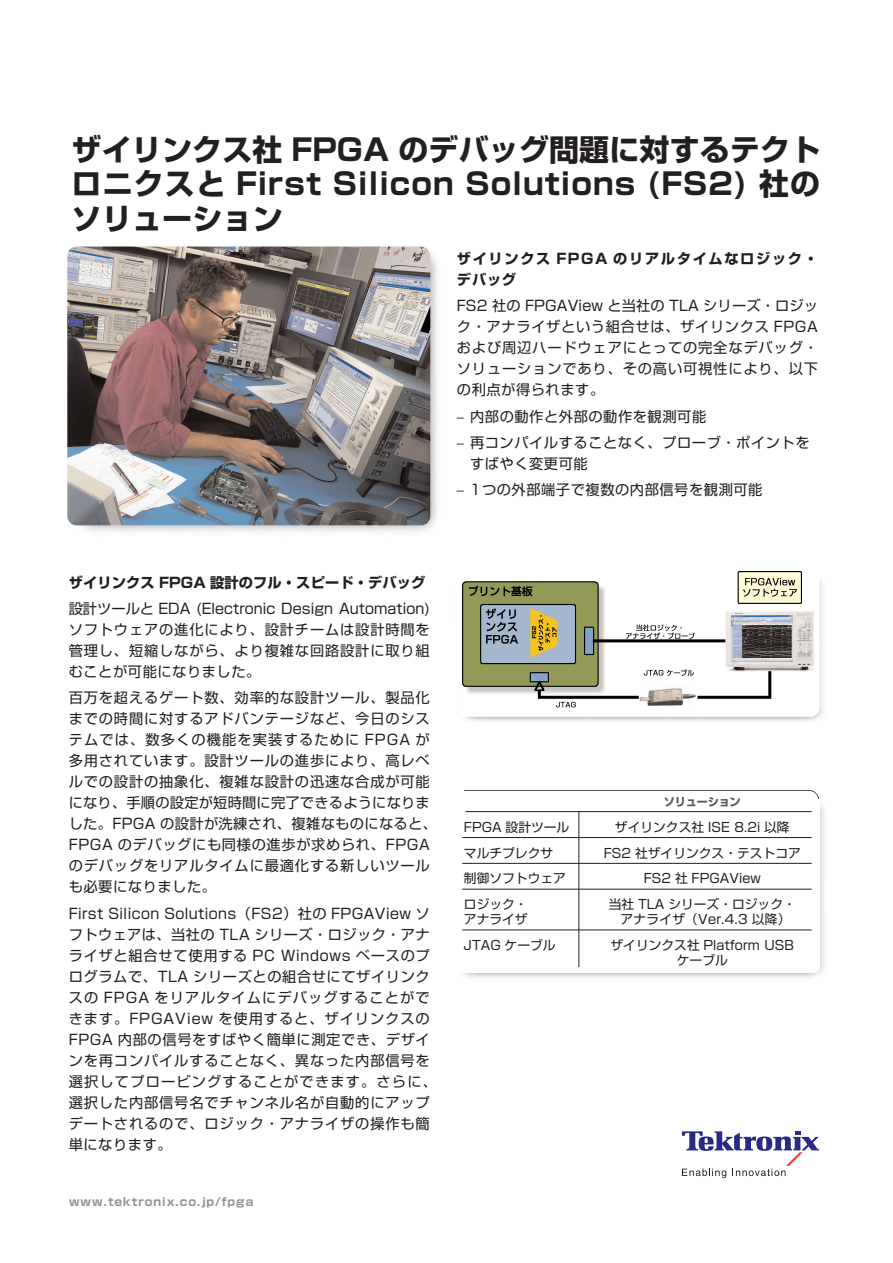
<style>
.page{position:relative;width:893px;height:1263px;background:#fff}
.page>*{position:absolute;margin:0;border:0;box-sizing:border-box;transform-origin:0 0}
.t1{font:700 30px/34.5px "Shin Go";letter-spacing:.035em;color:#231f20;text-align:justify}
.t2{font:14.25px/21px "Shin Go";letter-spacing:.06em;color:#231f20;text-align:justify}
.t3{font:14.25px/21px "Shin Go";letter-spacing:.04em;color:#231f20}
.t4{font:700 14.25px/21px "Shin Go";letter-spacing:.115em;color:#231f20}
.t5{font:700 14.25px "Shin Go";letter-spacing:.01em;color:#231f20}
.t6{font:12.75px/15px "Shin Go";color:#231f20;text-align:center}
.t7{font:700 11.25px "Shin Go";letter-spacing:.08em;color:#939598}
.t8{font:700 11.25px "Shin Go";letter-spacing:-.025em;color:#57585a}
.s1{font-family:"Helvetica Neue";font-weight:300}
</style>
<div class="page">
<svg style="left:682px;top:1131px;width:137px;height:47px"></svg>
<img style="left:68px;top:246px;width:369px;height:286px">
<img style="left:67px;top:247px;width:363px;height:278px;border-radius:9px">
<hr style="left:465px;top:811px;width:347px;height:1px;background:#231f20">
<hr style="left:462px;top:837px;width:350px;height:1px;background:#231f20">
<hr style="left:462px;top:863px;width:350px;height:1px;background:#231f20">
<hr style="left:462px;top:889px;width:350px;height:1px;background:#231f20">
<hr style="left:462px;top:929px;width:350px;height:1px;background:#231f20">
<img style="left:463px;top:571px;width:351px;height:137px">
<hr style="left:578px;top:812px;width:1px;height:155px;background:#231f20">
<h1 class="t1" style="left:72px;top:136px;width:750px">ザイリンクス社 FPGA のデバッグ問題に対するテクトロニクスと First Silicon Solutions (FS2) 社のソリューション</h1>
<p class="t4" style="left:457px;top:250px;width:363px">ザイリンクス FPGA のリアルタイムなロジック・デバッグ</p>
<p class="t2" style="left:457px;top:297px;width:363px">FS2 社の FPGAView と当社の TLA シリーズ・ロジック・アナライザという組合せは、ザイリンクス FPGAおよび周辺ハードウェアにとっての完全なデバッグ・ソリューションであり、その高い可視性により、以下の利点が得られます。</p>
<p class="t3" style="left:457px;top:407px;width:251px"><span class="s1">–</span> 内部の動作と外部の動作を観測可能</p>
<p class="t3" style="left:470px;top:434px;width:341px;text-indent:-13px"><span class="s1">–</span> 再コンパイルすることなく、プローブ・ポイントをすばやく変更可能</p>
<p class="t3" style="left:457px;top:481px;width:307px"><span class="s1">–</span> 1つの外部端子で複数の内部信号を観測可能</p>
<p class="t5" style="left:69px;top:577px;width:358px">ザイリンクス FPGA 設計のフル・スピード・デバッグ</p>
<p class="t2" style="left:69px;top:600px;width:363px">設計ツールと EDA (Electronic Design Automation)ソフトウェアの進化により、設計チームは設計時間を管理し、短縮しながら、より複雑な回路設計に取り組むことが可能になりました。</p>
<p class="t2" style="left:69px;top:689px;width:370px;text-align:left">百万を超えるゲート数、効率的な設計ツール、製品化までの時間に対するアドバンテージなど、今日のシステムでは、数多くの機能を実装するために FPGA が多用されています。設計ツールの進歩により、高レベルでの設計の抽象化、複雑な設計の迅速な合成が可能になり、手順の設定が短時間に完了できるようになりました。FPGA の設計が洗練され、複雑なものになると、<br>FPGA のデバッグにも同様の進歩が求められ、FPGAのデバッグをリアルタイムに最適化する新しいツールも必要になりました。</p>
<p class="t2" style="left:69px;top:904px;width:370px;text-align:left">First Silicon Solutions（FS2）社の FPGAView ソフトウェアは、当社の TLA シリーズ・ロジック・アナライザと組合せて使用する PC Windows ベースのプログラムで、TLA シリーズとの組合せにてザイリンクスの FPGA をリアルタイムにデバッグすることができます。FPGAView を使用すると、ザイリンクスの<br>FPGA 内部の信号をすばやく簡単に測定でき、デザインを再コンパイルすることなく、異なった内部信号を選択してプロービングすることができます。さらに、選択した内部信号名でチャンネル名が自動的にアップデートされるので、ロジック・アナライザの操作も簡単になります。</p>
<p class="t7" style="left:69px;top:1197px;width:186px">www.tektronix.co.jp/fpga</p>
<p class="t8" style="left:664px;top:797px;width:79px">ソリューション</p>
<p class="t6" style="left:464px;top:821px;width:107px">FPGA 設計ツール</p>
<p class="t6" style="left:615px;top:821px;width:176px">ザイリンクス社 ISE 8.2i 以降</p>
<p class="t6" style="left:464px;top:847px;width:91px">マルチプレクサ</p>
<p class="t6" style="left:604px;top:847px;width:198px">FS2 社ザイリンクス・テストコア</p>
<p class="t6" style="left:464px;top:872px;width:103px">制御ソフトウェア</p>
<p class="t6" style="left:644px;top:872px;width:118px">FS2 社 FPGAView</p>
<p class="t6" style="left:464px;top:898px;width:65px">ロジック・</p>
<p class="t6" style="left:609px;top:898px;width:189px">当社 TLA シリーズ・ロジック・</p>
<p class="t6" style="left:464px;top:913px;width:65px">アナライザ</p>
<p class="t6" style="left:621px;top:913px;width:171px">アナライザ（Ver.4.3 以降）</p>
<p class="t6" style="left:464px;top:939px;width:93px">JTAG ケーブル</p>
<p class="t6" style="left:610px;top:939px;width:185px">ザイリンクス社 Platform USBケーブル</p>
</div>
